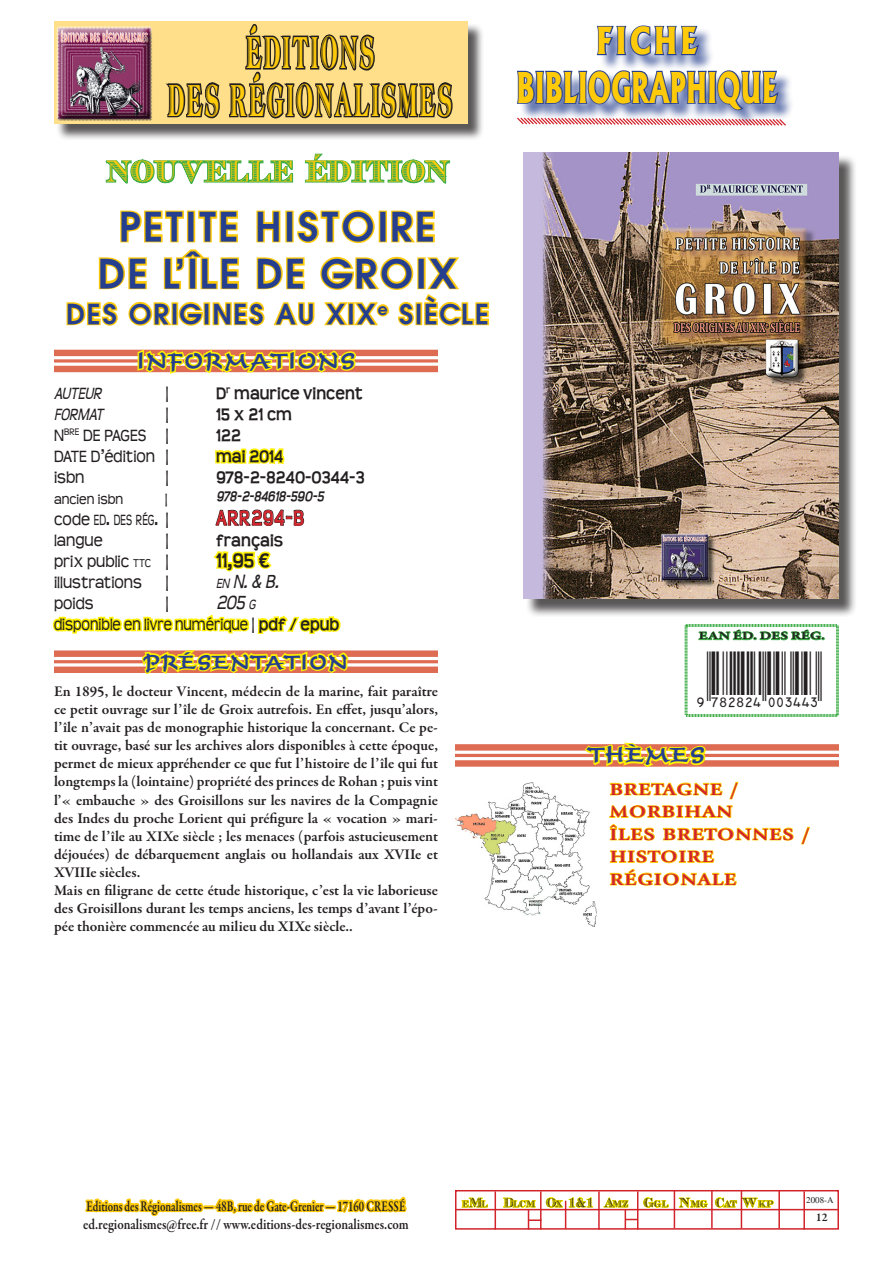
<style>
.page{position:relative;width:893px;height:1263px;background:#fff}
.page>*{position:absolute;margin:0;border:0;box-sizing:border-box;transform-origin:0 0}
.t1{font:43.8px/47.7px "Atlantic Inline";letter-spacing:.09em;color:#feca0a;text-align:center;scale:.45 1}
.t2{font:800 40.5px "Albertus";color:#feca0a;scale:.64 1}
.Titre_Livre{font:700 39px "Trendex SSK Semi";letter-spacing:.075em;color:#253f8e}
.t3{font:800 35.7px "Albertus";letter-spacing:.1em;color:#feca0a;scale:.82 1}
.Nouveauté2014{font:29.7px "Trib S Caps SSK";letter-spacing:.03em;color:#feca0a;scale:.82 1}
.Titre_Livre__2{font:700 27px "Trendex SSK Semi";letter-spacing:.075em;color:#253f8e}
.Informations{font:500 22.5px "Time Scr D";letter-spacing:.075em;color:#253f8e}
.Texte_1{font:700 22.5px "Teen";letter-spacing:.04em;color:#d1232a;scale:.8 1}
.Informations-2{font:500 21px "Time Scr D";letter-spacing:.075em;color:#253f8e}
.Texte_1-2{font:italic 21px "Teen";color:#231f20;scale:.9 1}
.Texte_1-3{font:700 21px "Teen";color:#231f20;scale:.9 1}
.Texte_1-4{font:18px "Teen";color:#231f20;scale:.9 1}
.Texte_1-5{font:700 18px "Teen";color:#231f20;scale:.9 1}
.Texte_1-6{font:18px "Teen";color:#231f20;scale:.82 1}
.Texte_1-7{font:italic 18px "Teen";color:#231f20;scale:.9 1}
.Thèmes{font:700 16.8px "Giovanni";letter-spacing:.05em;color:#d1232a;scale:1.25 1}
.Texte_1-8{font:16.35px "Teen";color:#231f20;scale:.69 1}
.Texte{font:600 15px/18px "Garamond Premr Pro";color:#231f20;text-align:justify}
.Texte-2{font:600 15px/18px "Garamond Premr Pro";color:#231f20;scale:.72 1}
.Texte_1-9{font:italic 700 15px "Teen";color:#231f20;scale:.9 1}
.Texte_1-10{font:15px "Teen";color:#231f20;scale:.9 1}
.Texte_1-11{font:700 15px "Teen";color:#231f20;scale:.9 1}
.Texte-3{font:600 12px "Garamond Premr Pro";color:#231f20}
.Texte-4{font:600 11.25px "Garamond Premr Pro";letter-spacing:.02em;color:#231f20;scale:1.33 1}
.Nouveauté2014-2{font:9.3px "Trib S Caps SSK";letter-spacing:.045em;color:#231f20;scale:.82 1}
.Interligne{font:9px "Times";color:#231f20}
.s1{font-weight:700}
.s2{font-size:18px}
.s3{font-size:23.4px}
.s4{font-weight:700;font-size:18px}
.s5{font-size:12.6px}
.s6{font-size:14.7px}
.s7{font-size:13.2px}
</style>
<div class="page">
<div style="left:520px;top:28px;width:275px;height:99px;background:#253f8e;opacity:.75"></div>
<svg style="left:595px;top:25px;width:106px;height:32px;background:#8c9ac3"></svg>
<svg style="left:516px;top:69px;width:271px;height:58px"></svg>
<div style="left:56px;top:23px;width:429px;height:118px;background:#231f20;opacity:.75"></div>
<div style="left:54px;top:21px;width:414px;height:103px;background:#ffdf89"></div>
<svg style="left:159px;top:23px;width:311px;height:107px"></svg>
<div style="left:53px;top:24px;width:100px;height:96px;background:#fff;opacity:.75"></div>
<div style="left:53px;top:27px;width:100px;height:96px;background:#231f20;opacity:.75"></div>
<svg style="left:85px;top:1198px;width:120px;height:19px"></svg>
<div style="left:203px;top:1205px;width:12px;height:4px;border:3px solid #feca0a"></div>
<svg style="left:213px;top:1198px;width:113px;height:16px"></svg>
<div style="left:324px;top:1205px;width:12px;height:4px;border:3px solid #feca0a"></div>
<svg style="left:335px;top:1196px;width:72px;height:17px"></svg>
<svg style="left:461px;top:1197px;width:27px;height:11px"></svg>
<svg style="left:678px;top:1197px;width:30px;height:11px"></svg>
<svg style="left:715px;top:1196px;width:59px;height:13px"></svg>
<div style="left:455px;top:1190px;width:384px;height:39px;border:2px solid #d1232a"></div>
<hr style="left:455px;top:1209px;width:384px;height:1px;background:#d1232a">
<hr style="left:495px;top:1191px;width:1px;height:39px;background:#d1232a">
<hr style="left:540px;top:1191px;width:2px;height:39px;background:#d1232a">
<hr style="left:598px;top:1191px;width:2px;height:39px;background:#d1232a">
<hr style="left:637px;top:1191px;width:1px;height:39px;background:#d1232a">
<svg style="left:603px;top:1197px;width:66px;height:32px"></svg>
<hr style="left:674px;top:1190px;width:1px;height:38px;background:#d1232a">
<hr style="left:711px;top:1190px;width:2px;height:38px;background:#d1232a">
<hr style="left:803px;top:1191px;width:2px;height:39px;background:#d1232a">
<svg style="left:503px;top:1194px;width:90px;height:36px"></svg>
<hr style="left:741px;top:1190px;width:1px;height:38px;background:#d1232a">
<hr style="left:778px;top:1190px;width:2px;height:38px;background:#d1232a">
<div style="left:54px;top:350px;width:384px;height:6px;background:#dd6c53"></div>
<svg style="left:54px;top:359px;width:11px;height:4px"></svg>
<div style="left:54px;top:366px;width:384px;height:6px;background:#dd6c53"></div>
<div style="left:54px;top:650px;width:384px;height:7px;background:#dd6c53"></div>
<hr style="left:54px;top:660px;width:384px;height:3px;background:#dd6c53">
<div style="left:54px;top:666px;width:384px;height:7px;background:#dd6c53"></div>
<svg style="left:215px;top:448px;width:70px;height:17px"></svg>
<svg style="left:215px;top:509px;width:89px;height:17px"></svg>
<svg style="left:213px;top:551px;width:59px;height:21px"></svg>
<svg style="left:52px;top:614px;width:289px;height:20px"></svg>
<svg style="left:140px;top:650px;width:211px;height:25px"></svg>
<svg style="left:105px;top:159px;width:189px;height:25px"></svg>
<svg style="left:304px;top:153px;width:147px;height:31px"></svg>
<svg style="left:65px;top:210px;width:425px;height:164px"></svg>
<div style="left:525px;top:154px;width:332px;height:463px;background:#231f20;opacity:.75"></div>
<img style="left:523px;top:152px;width:316px;height:447px">
<div style="left:455px;top:744px;width:384px;height:7px;background:#dd6c53"></div>
<hr style="left:455px;top:754px;width:384px;height:3px;background:#dd6c53">
<div style="left:455px;top:760px;width:384px;height:7px;background:#dd6c53"></div>
<svg style="left:801px;top:826px;width:9px;height:19px"></svg>
<svg style="left:583px;top:742px;width:211px;height:144px"></svg>
<img style="left:455px;top:782px;width:142px;height:145px">
<svg style="left:684px;top:624px;width:155px;height:93px"></svg>
<h1 class="t1" style="left:168px;top:28px;width:633px">ÉDITIONS<br>DES RÉGIONALISMES</h1>
<p class="Nouveauté2014" style="left:106px;top:154px;width:420px">NOUVELLE ÉDITION</p>
<p class="Titre_Livre" style="left:121px;top:201px;width:316px">PETITE HISTOIRE</p>
<p class="Titre_Livre" style="left:99px;top:248px;width:360px">DE L’ÎLE DE GROIX</p>
<p class="Titre_Livre__2" style="left:67px;top:296px;width:423px">DES ORIGINES AU XIX<sup>e</sup> SIÈCLE</p>
<p class="Informations" style="left:137px;top:348px;width:220px">INFORMATIONS</p>
<p class="Texte_1-7" style="left:54px;top:383px;width:54px">AUTEUR</p>
<p class="Texte_1-5" style="left:166px;top:383px;width:5px">|</p>
<p class="Texte_1-5" style="left:216px;top:383px;width:165px">D<sup>r</sup> maurice vincent</p>
<p class="Texte_1-7" style="left:54px;top:404px;width:56px">FORMAT</p>
<p class="Texte_1-5" style="left:166px;top:404px;width:5px">|</p>
<p class="Texte_1-5" style="left:216px;top:404px;width:86px">15 x 21 cm</p>
<p class="Texte_1-4" style="left:54px;top:425px;width:129px">N<sup>BRE</sup> DE PAGES <span class="s1">|</span></p>
<p class="Texte_1-5" style="left:216px;top:425px;width:29px">122</p>
<p class="Texte_1-4" style="left:54px;top:446px;width:129px">DATE D’édition <span class="s1">|</span></p>
<p class="Texte_1-5" style="left:216px;top:446px;width:76px">mai 2014</p>
<p class="Texte_1-4" style="left:54px;top:467px;width:35px">isbn</p>
<p class="Texte_1-5" style="left:166px;top:467px;width:5px">|</p>
<p class="Texte_1-5" style="left:216px;top:467px;width:167px">978-2-8240-0344-3</p>
<p class="Texte_1-10" style="left:54px;top:491px;width:78px">ancien isbn</p>
<p class="Texte_1-11" style="left:165px;top:490px;width:4px">|</p>
<p class="Texte_1-9" style="left:216px;top:487px;width:121px">978-2-84618-590-5</p>
<p class="Texte_1-8" style="left:54px;top:511px;width:168px"><span class="s2">code</span> ED<span class="s3">.</span> DES RÉG<span class="s3">.</span> <span class="s4">|</span></p>
<p class="Texte_1" style="left:216px;top:504px;width:112px">ARR294-B</p>
<p class="Texte_1-4" style="left:54px;top:530px;width:56px">langue</p>
<p class="Texte_1-5" style="left:166px;top:530px;width:5px">|</p>
<p class="Texte_1-5" style="left:216px;top:530px;width:76px">français</p>
<p class="Texte_1-4" style="left:54px;top:551px;width:129px">prix public <span class="s5">TTC</span> <span class="s1">|</span></p>
<p class="Texte_1-3" style="left:216px;top:548px;width:62px">11,95 €</p>
<p class="Texte_1-4" style="left:54px;top:572px;width:99px">illustrations</p>
<p class="Texte_1-5" style="left:166px;top:572px;width:5px">|</p>
<p class="Texte_1-2" style="left:216px;top:570px;width:71px"><span class="s6">en</span> N. &amp; B.</p>
<p class="Texte_1-4" style="left:54px;top:593px;width:46px">poids</p>
<p class="Texte_1-5" style="left:166px;top:593px;width:5px">|</p>
<p class="Texte_1-2" style="left:216px;top:591px;width:45px">205 <span class="s6">g</span></p>
<p class="Texte_1-6" style="left:54px;top:614px;width:350px">disponible en livre numérique <span class="s1">| pdf / epub</span></p>
<p class="Informations-2" style="left:144px;top:650px;width:205px">PRÉSENTATION</p>
<p class="Texte" style="left:54px;top:683px;width:385px">En 1895, le docteur Vincent, médecin de la marine, fait paraître ce petit ouvrage sur l’île de Groix autrefois. En effet, jusqu’alors, l’île n’avait pas de monographie historique la concernant. Ce pe&shy;tit ouvrage, basé sur les archives alors disponibles à cette époque, permet de mieux appréhender ce que fut l’histoire de l’île qui fut longtemps la (lointaine) propriété des princes de Rohan ; puis vint l’« embauche » des Groisillons sur les navires de la Compagnie des Indes du proche Lorient qui préfigure la « vocation » mari&shy;time de l’île au XIXe siècle ; les menaces (parfois astucieusement déjouées) de débarquement anglais ou hollandais aux XVIIe et XVIIIe siècles.</p>
<p class="Texte" style="left:54px;top:881px;width:385px">Mais en filigrane de cette étude historique, c’est la vie laborieuse des Groisillons durant les temps anciens, les temps d’avant l’épo&shy;pée thonière commencée au milieu du XIXe siècle..</p>
<h3 class="t3" style="left:596px;top:18px;width:126px">FICHE</h3>
<h2 class="t2" style="left:516px;top:62px;width:409px">BIBLIOGRAPHIQUE</h2>
<p class="Texte-4" style="left:699px;top:629px;width:96px">EAN ÉD. DES RÉG.</p>
<p class="Informations" style="left:589px;top:742px;width:118px">THÈMES</p>
<p class="Thèmes" style="left:610px;top:779px;width:104px">BRETAGNE /</p>
<p class="Thèmes" style="left:610px;top:802px;width:100px">MORBIHAN</p>
<p class="Thèmes" style="left:610px;top:824px;width:161px">ÎLES BRETONNES /</p>
<p class="Thèmes" style="left:610px;top:847px;width:85px">HISTOIRE</p>
<p class="Thèmes" style="left:610px;top:869px;width:103px">RÉGIONALE</p>
<p class="Texte-2" style="left:83px;top:1197px;width:454px">Editions des Régionalismes — 48B, rue de Gate-Grenier — 17160 CRESSÉ ed.regionalismes@free.fr // www.editions-des-regionalismes.com</p>
<p class="Nouveauté2014-2" style="left:462px;top:1198px;width:381px">E<span class="s7">M</span>L <span class="s7">D</span>LCM <span class="s7">O</span>X <span class="s7">1&amp;1</span> <span class="s7">A</span>MZ <span class="s7">G</span>GL <span class="s7">N</span>MG <span class="s7">C</span>AT <span class="s7">W</span>KP</p>
<p class="Interligne" style="left:806px;top:1195px;width:29px">2008-A</p>
<p class="Texte-3" style="left:816px;top:1210px;width:13px">12</p>
</div>
